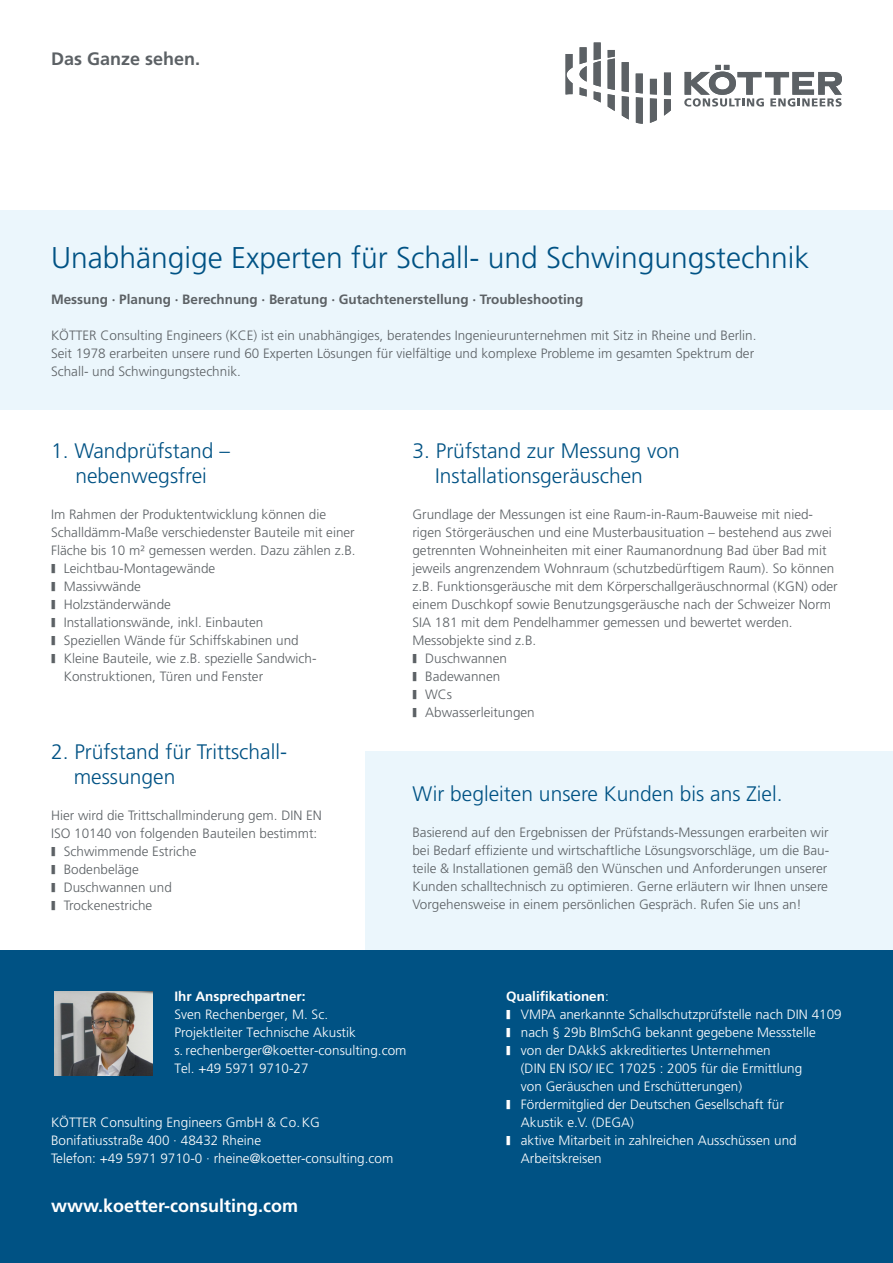
<style>
.page{position:relative;width:893px;height:1263px;background:#fff}
.page>*{position:absolute;margin:0;border:0;box-sizing:border-box;transform-origin:0 0}
.t1{font:300 30px "Frutiger LT Std";color:#005284}
.t2{font:300 21px/25.2px "Frutiger LT Std";color:#005284}
.t3{font:700 18px "Frutiger LT Std";color:#fff}
.t4{font:700 18px "Frutiger LT Std";color:#5c6165}
.t5{font:300 13.5px/18px "Frutiger LT Std";color:#5c6165}
.t6{font:300 13.5px/18px "Frutiger LT Std";color:#fff}
.t7{font:700 13.5px "Frutiger LT Std";color:#5c6165}
.t8{font:700 13.5px "Frutiger LT Std";color:#fff}
.s1{font-family:"Frutiger";font-weight:900;font-size:12px}
.s2{font-weight:300}
</style>
<div class="page">
<div style="left:0;top:210px;width:893px;height:200px;background:#ebf6fc"></div>
<div style="left:366px;top:750px;width:527px;height:200px;background:#ebf6fc"></div>
<div style="left:0;top:950px;width:893px;height:313px;background:#005284"></div>
<svg style="left:566px;top:43px;width:105px;height:81px"></svg>
<svg style="left:684px;top:65px;width:158px;height:42px"></svg>
<img style="left:55px;top:991px;width:97px;height:84px">
<h3 class="t4" style="left:51px;top:48px;width:151px">Das Ganze sehen.</h3>
<h1 class="t1" style="left:51px;top:240px;width:760px">Unabhängige Experten für Schall- und Schwingungstechnik</h1>
<p class="t7" style="left:51px;top:291px;width:534px">Messung · Planung · Berechnung · Beratung · Gutachtenerstellung · Troubleshooting</p>
<p class="t5" style="left:51px;top:326px;width:707px">KÖTTER Consulting Engineers (KCE) ist ein unabhängiges, beratendes Ingenieurunternehmen mit Sitz in Rheine und Berlin.<br>Seit 1978 erarbeiten unsere rund 60 Experten Lösungen für vielfältige und komplexe Probleme im gesamten Spektrum der<br>Schall- und Schwingungstechnik.</p>
<h2 class="t2" style="left:51px;top:438px;width:180px;text-align:center">1. Wandprüfstand – nebenwegsfrei</h2>
<p class="t5" style="left:51px;top:506px;width:277px">Im Rahmen der Produktentwicklung können die</p>
<p class="t5" style="left:51px;top:524px;width:305px">Schalldämm-Maße verschiedenster Bauteile mit einer</p>
<p class="t5" style="left:51px;top:542px;width:306px">Fläche bis 10 m² gemessen werden. Dazu zählen z.B.</p>
<p class="t5" style="left:51px;top:560px;width:166px"><span class="s1">|</span> Leichtbau-Montagewände</p>
<p class="t5" style="left:51px;top:578px;width:92px"><span class="s1">|</span> Massivwände</p>
<p class="t5" style="left:51px;top:596px;width:122px"><span class="s1">|</span> Holzständerwände</p>
<p class="t5" style="left:51px;top:614px;width:214px"><span class="s1">|</span> Installationswände, inkl. Einbauten</p>
<p class="t5" style="left:51px;top:632px;width:249px"><span class="s1">|</span> Speziellen Wände für Schiffskabinen und</p>
<p class="t5" style="left:51px;top:650px;width:267px"><span class="s1">|</span> Kleine Bauteile, wie z.B. spezielle Sandwich-</p>
<p class="t5" style="left:64px;top:668px;width:201px">Konstruktionen, Türen und Fenster</p>
<h2 class="t2" style="left:74px;top:739px;width:215px;text-indent:-23px">2. Prüfstand für Trittschall&shy;messungen</h2>
<p class="t5" style="left:51px;top:807px;width:272px">Hier wird die Trittschallminderung gem. DIN EN<br>ISO 10140 von folgenden Bauteilen bestimmt: <span class="s1">|</span> Schwimmende Estriche<br><span class="s1">|</span> Bodenbeläge<br><span class="s1">|</span> Duschwannen und<br><span class="s1">|</span> Trockenestriche</p>
<h2 class="t2" style="left:435px;top:438px;width:246px;text-indent:-23px">3. Prüfstand zur Messung von<br>Installationsgeräuschen</h2>
<p class="t5" style="left:412px;top:506px;width:427px">Grundlage der Messungen ist eine Raum-in-Raum-Bauweise mit nied&shy;rigen Störgeräuschen und eine Musterbausituation – bestehend aus zwei getrennten Wohneinheiten mit einer Raumanordnung Bad über Bad mit jeweils angrenzendem Wohnraum (schutzbedürftigem Raum). So können z.B. Funktionsgeräusche mit dem Körperschallgeräuschnormal (KGN) oder einem Duschkopf sowie Benutzungsgeräusche nach der Schweizer Norm SIA 181 mit dem Pendelhammer gemessen und bewertet werden.<br>Messobjekte sind z.B.<br><span class="s1">|</span> Duschwannen<br><span class="s1">|</span> Badewannen<br><span class="s1">|</span> WCs<br><span class="s1">|</span> Abwasserleitungen</p>
<h2 class="t2" style="left:412px;top:781px;width:372px">Wir begleiten unsere Kunden bis ans Ziel.</h2>
<p class="t5" style="left:412px;top:823px;width:418px">Basierend auf den Ergebnissen der Prüfstands-Messungen erarbeiten wir bei Bedarf effiziente und wirtschaftliche Lösungsvorschläge, um die Bau&shy;teile &amp; Installationen gemäß den Wünschen und Anforderungen unserer Kunden schalltechnisch zu optimieren. Gerne erläutern wir Ihnen unsere Vorgehensweise in einem persönlichen Gespräch. Rufen Sie uns an!</p>
<p class="t8" style="left:174px;top:988px;width:133px">ihr ansprechpartner:</p>
<p class="t6" style="left:174px;top:1005px;width:234px">Sven Rechenberger, M. Sc.<br>Projektleiter Technische Akustik<br>s. rechenberger@koetter-consulting.com<br>Tel. +49 5971 9710-27</p>
<p class="t6" style="left:51px;top:1113px;width:344px">KÖTTER Consulting Engineers GmbH &amp; Co.KG<br>Bonifatiusstraße 400 · 48432 Rheine<br>Telefon: +49 5971 9710-0 · rheine@koetter-consulting.com</p>
<h3 class="t3" style="left:51px;top:1195px;width:249px">www.koetter-consulting.com</h3>
<p class="t8" style="left:506px;top:988px;width:104px">Qualifikationen<span class="s2">:</span></p>
<p class="t6" style="left:506px;top:1005px;width:337px"><span class="s1">|</span> VMPA anerkannte Schallschutzprüfstelle nach DIN 4109</p>
<p class="t6" style="left:506px;top:1023px;width:311px"><span class="s1">|</span> nach § 29b BImSchG bekannt gegebene Messstelle</p>
<p class="t6" style="left:506px;top:1041px;width:266px"><span class="s1">|</span> von der DAkkS akkreditiertes Unternehmen</p>
<p class="t6" style="left:521px;top:1059px;width:283px">(DIN EN ISO/ IEC 17025 : 2005 für die Ermittlung</p>
<p class="t6" style="left:521px;top:1077px;width:223px">von Geräuschen und Erschütterungen)</p>
<p class="t6" style="left:506px;top:1095px;width:279px"><span class="s1">|</span> Fördermitglied der Deutschen Gesellschaft für</p>
<p class="t6" style="left:521px;top:1113px;width:115px">Akustik e.V. (DEGA)</p>
<p class="t6" style="left:506px;top:1131px;width:292px"><span class="s1">|</span> aktive Mitarbeit in zahlreichen Ausschüssen und</p>
<p class="t6" style="left:521px;top:1149px;width:82px">Arbeitskreisen</p>
</div>
